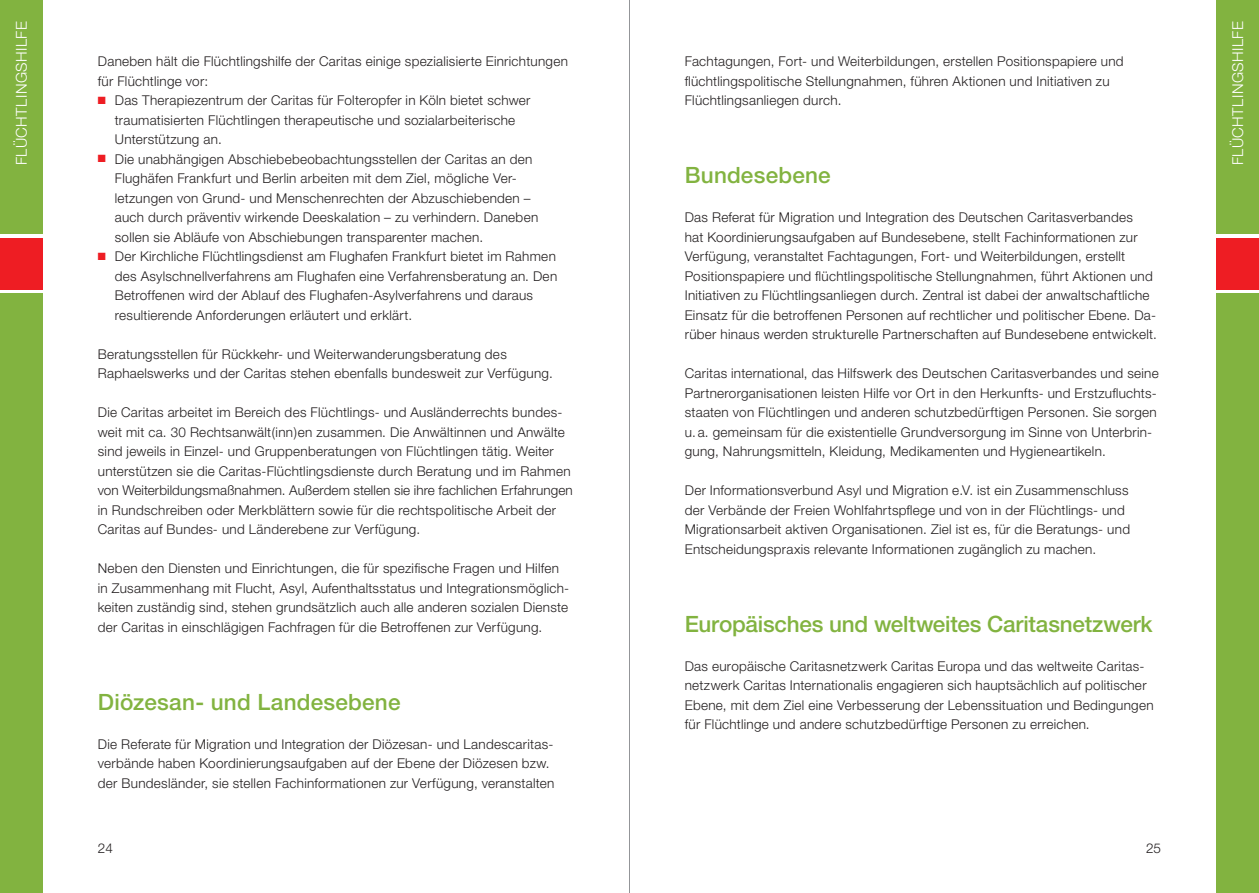
<style>
.page{position:relative;width:1259px;height:893px;background:#fff}
.page>*{position:absolute;margin:0;border:0;box-sizing:border-box;transform-origin:0 0}
.t1{font:500 22.5px "Helvetica Neue";letter-spacing:-.005em;color:#82b340}
.t2{font:300 15px "Helvetica Neue";letter-spacing:.03em;color:#fff}
.t3{font:300 13.5px/19.5px "Helvetica Neue";letter-spacing:.02em;color:#231f20}
.s1{color:#ee1d23}
</style>
<div class="page">
<div style="left:0;top:0;width:43px;height:234px;background:#82b340"></div>
<div style="left:0;top:293px;width:43px;height:600px;background:#82b340"></div>
<div style="left:0;top:238px;width:43px;height:51px;background:#ee1d23"></div>
<div style="left:1216px;top:0;width:43px;height:234px;background:#82b340"></div>
<div style="left:1216px;top:293px;width:43px;height:600px;background:#82b340"></div>
<div style="left:1216px;top:238px;width:43px;height:51px;background:#ee1d23"></div>
<hr style="left:629px;top:0;width:1px;height:893px;background:#939598">
<p class="t2" style="left:12px;top:165px;width:144px;rotate:-90deg">Flüchtlingshilfe</p>
<p class="t3" style="left:98px;top:51px;width:471px">Daneben hält die Flüchtlingshilfe der Caritas einige spezialisierte Einrichtungen für Flüchtlinge vor:</p>
<p class="t3" style="left:115px;top:90px;width:417px;text-indent:-17px"><span class="s1">■</span> Das Therapiezentrum der Caritas für Folteropfer in Köln bietet schwer traumatisierten Flüchtlingen therapeutische und sozialarbeiterische<br>U nterstützung an.</p>
<p class="t3" style="left:115px;top:149px;width:425px;text-indent:-17px"><span class="s1">■</span> Die unabhängigen Abschiebebeobachtungsstellen der Caritas an den Flughäfen Frankfurt und Berlin arbeiten mit dem Ziel, mögliche Ver&shy;letzungen von Grund- und Menschenrechten der Abzuschiebenden – auch durch präventiv wirkende Deeskalation – zu verhindern. Daneben sollen sie Abläufe von Abschiebungen transparenter machen.</p>
<p class="t3" style="left:115px;top:246px;width:444px;text-indent:-17px"><span class="s1">■</span> Der Kirchliche Flüchtlingsdienst am Flughafen Frankfurt bietet im Rahmen des Asylschnellverfahrens am Flughafen eine Verfahrensberatung an. Den Betroffenen wird der Ablauf des Flughafen-Asylverfahrens und daraus resultierende Anforderungen erläutert und erklärt.</p>
<p class="t3" style="left:98px;top:344px;width:456px">Beratungsstellen für Rückkehr- und Weiterwanderungsberatung des<br>Raphaelswerks und der Caritas stehen ebenfalls bundesweit zur Verfügung.</p>
<p class="t3" style="left:98px;top:402px;width:476px">Die Caritas arbeitet im Bereich des Flüchtlings- und Ausländerrechts bundes&shy;weit mit ca. 30 Rechtsanwält(inn)en zusammen. Die Anwältinnen und Anwälte sind jeweils in Einzel- und Gruppenberatungen von Flüchtlingen tätig. Weiter unterstützen sie die Caritas-Flüchtlingsdienste durch Beratung und im Rahmen von Weiterbildungsmaßnahmen. Außerdem stellen sie ihre fachlichen Erfahrungen in Rundschreiben oder Merkblättern sowie für die rechtspolitische Arbeit der Caritas auf Bundes- und Länderebene zur Verfügung.</p>
<p class="t3" style="left:98px;top:558px;width:473px">Neben den Diensten und Einrichtungen, die für spezifische Fragen und H ilfen in Zusammenhang mit Flucht, Asyl, Aufenthaltsstatus und Integrationsmöglich&shy;keiten zuständig sind, stehen grundsätzlich auch alle anderen sozialen Dienste der Caritas in einschlägigen Fachfragen für die Betroffenen zur Verfügung.</p>
<h1 class="t1" style="left:98px;top:688px;width:304px">Diözesan- und Landesebene</h1>
<p class="t3" style="left:98px;top:734px;width:458px">Die Referate für Migration und Integration der Diözesan- und Landescaritas&shy;verbände haben Koordinierungsaufgaben auf der Ebene der Diözesen bzw. der Bundesländer, sie stellen Fachinformationen zur Verfügung, veranstalten</p>
<p class="t3" style="left:685px;top:51px;width:440px">Fachtagungen, Fort- und Weiterbildungen, erstellen Positionspapiere und flüchtlingspolitische Stellungnahmen, führen Aktionen und Initiativen zu<br>Flüchtlingsanliegen durch.</p>
<h1 class="t1" style="left:685px;top:162px;width:147px">Bundesebene</h1>
<p class="t3" style="left:685px;top:207px;width:473px">Das Referat für Migration und Integration des Deutschen Caritasverbandes<br>hat Koordinierungsaufgaben auf Bundesebene, stellt Fachinformationen zur Verfügung, veranstaltet Fachtagungen, Fort- und Weiterbildungen, erstellt Positionspapiere und flüchtlingspolitische Stellungnahmen, führt Aktionen und Initiativen zu Flüchtlingsanliegen durch. Zentral ist dabei der anwaltschaftliche Einsatz für die betroffenen Personen auf rechtlicher und politischer Ebene. Da&shy;rüber hinaus werden strukturelle Partnerschaften auf Bundesebene entwickelt.</p>
<p class="t3" style="left:685px;top:363px;width:475px">Caritas international, das H ilfswerk des Deutschen Caritasverbandes und seine Partnerorganisationen leisten H ilfe vor Ort in den Herkunfts- und Erstzufluchts&shy;staaten von Flüchtlingen und anderen schutzbedürftigen Personen. Sie sorgen u. a. gemeinsam für die existentielle Grundversorgung im Sinne von U nterbrin&shy;gung, Nahrungsmitteln, Kleidung, Medikamenten und Hygieneartikeln.</p>
<p class="t3" style="left:685px;top:480px;width:447px">Der Informationsverbund Asyl und Migration e.V. ist ein Zusammenschluss der Verbände der Freien Wohlfahrtspflege und von in der Flüchtlings- und Migrationsarbeit aktiven Organisationen. Ziel ist es, für die Beratungs- und Entscheidungspraxis relevante Informationen zugänglich zu machen.</p>
<h1 class="t1" style="left:685px;top:610px;width:469px">Europäisches und weltweites Caritasnetzwerk</h1>
<p class="t3" style="left:685px;top:656px;width:470px">Das europäische Caritasnetzwerk Caritas Europa und das weltweite Caritas&shy;netzwerk Caritas Internationalis engagieren sich hauptsächlich auf politischer Ebene, mit dem Ziel eine Verbesserung der Lebenssituation und Bedingungen für Flüchtlinge und andere schutzbedürftige Personen zu erreichen.</p>
<p class="t3" style="left:98px;top:838px;width:17px">24</p>
<p class="t3" style="left:1146px;top:838px;width:17px">25</p>
<p class="t2" style="left:1228px;top:165px;width:144px;rotate:-90deg">Flüchtlingshilfe</p>
</div>
